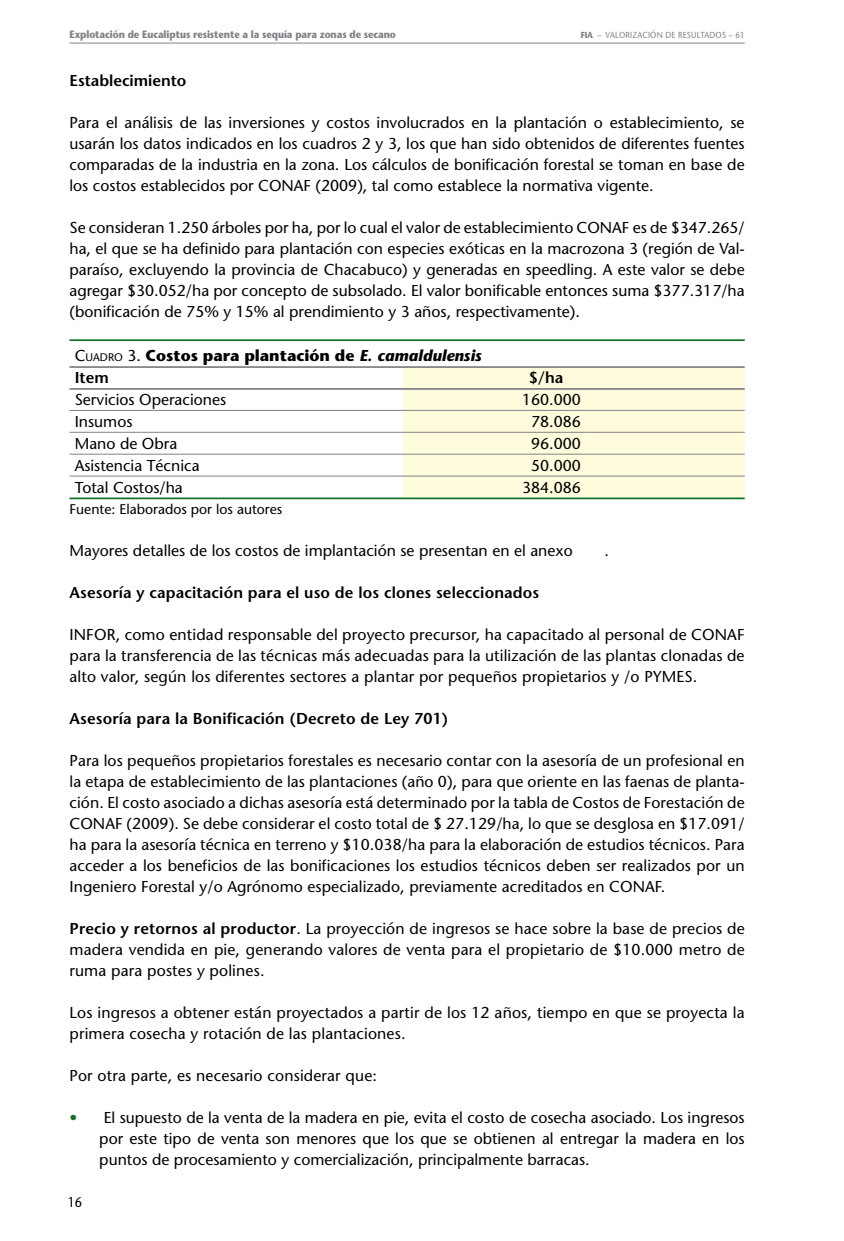
<style>
.page{position:relative;width:844px;height:1241px;background:#fff}
.page>*{position:absolute;margin:0;border:0;box-sizing:border-box;transform-origin:0 0}
.t1{font:15.75px/21px "Stone Sans";letter-spacing:.005em;color:#000;text-align:justify}
.t2{font:600 15.75px "Stone Sans";letter-spacing:.01em;color:#000}
.t3{font:700 15.75px/21.9px "Stone Sans";color:#000}
.t4{font:14px "Stone Sans";color:#000}
.t5{font:14px "Stone Sans";color:#000;scale:.9 1}
.t6{font:700 10.5px "Stone Sans";letter-spacing:-.01em;color:#808285;scale:.9 1}
.t7{font:8.75px "Stone Sans";letter-spacing:.025em;color:#808285;scale:.9 1}
.s1{font-weight:700}
.s2{font-weight:400}
.s3{font-weight:400;font-size:11.03px}
.s4{font-style:italic}
.s5{font-weight:600}
.s6{color:#13722c}
</style>
<div class="page">
<hr style="left:69px;top:43px;width:675px;height:1px;background:#808285">
<div style="left:403px;top:367px;width:341px;height:131px;background:#fffcdd"></div>
<hr style="left:69px;top:339px;width:675px;height:2px;background:#13722c">
<hr style="left:69px;top:366px;width:675px;height:2px;background:#808285">
<hr style="left:69px;top:388px;width:675px;height:2px;background:#808285">
<hr style="left:69px;top:410px;width:675px;height:1px;background:#808285">
<hr style="left:69px;top:432px;width:675px;height:1px;background:#808285">
<hr style="left:69px;top:453px;width:675px;height:1px;background:#808285">
<hr style="left:69px;top:475px;width:675px;height:1px;background:#808285">
<hr style="left:69px;top:497px;width:675px;height:2px;background:#13722c">
<p class="t6" style="left:69px;top:28px;width:364px">Explotación de Eucaliptus resistente a la sequía para zonas de secano</p>
<p class="t7" style="left:580px;top:29px;width:39px"><span class="s1">FIA</span> – Valori</p>
<p class="t7" style="left:632px;top:29px;width:63px">zación de Resultados</p>
<p class="t7" style="left:728px;top:29px;width:19px">– 61</p>
<p class="t2" style="left:69px;top:71px;width:118px">Establecimiento</p>
<p class="t1" style="left:69px;top:112px;width:676px">Para el análisis de las inversiones y costos involucrados en la plantación o establecimiento, se usarán los datos indicados en los cuadros 2 y 3, los que han sido obtenidos de diferentes fuentes comparadas de la industria en la zona. Los cálculos de bonificación forestal se toman en base de los costos establecidos por CONAF (2009), tal como establece la normativa vigente.</p>
<p class="t1" style="left:69px;top:217px;width:676px">Se consideran 1.250 árboles por ha, por lo cual el valor de establecimiento CONAF es de $347.265/ ha, el que se ha definido para plantación con especies exóticas en la macrozona 3 (región de Val&shy;paraíso, excluyendo la provincia de Chacabuco) y generadas en speedling. A este valor se debe agregar $30.052/ha por concepto de subsolado. El valor bonificable entonces suma $377.317/ha (bonificación de 75% y 15% al prendimiento y 3 años, respectivamente).</p>
<p class="t3" style="left:75px;top:345px;width:408px"><span class="s2">C</span><span class="s3">UADRO</span> <span class="s2">3.</span> Costos para plantación de <span class="s4">E. camaldulensis<br></span><span class="s5">Item</span></p>
<p class="t2" style="left:528px;top:368px;width:36px">$/ha</p>
<p class="t1" style="left:75px;top:389px;width:153px">Servicios Operaciones</p>
<p class="t1" style="left:522px;top:389px;width:60px">160.000</p>
<p class="t1" style="left:75px;top:411px;width:59px">Insumos</p>
<p class="t1" style="left:531px;top:411px;width:51px">78.086</p>
<p class="t1" style="left:75px;top:433px;width:104px">Mano de Obra</p>
<p class="t1" style="left:531px;top:433px;width:51px">96.000</p>
<p class="t1" style="left:75px;top:454px;width:126px">Asistencia Técnica</p>
<p class="t1" style="left:531px;top:454px;width:51px">50.000</p>
<p class="t1" style="left:75px;top:476px;width:109px">Total Costos/ha</p>
<p class="t1" style="left:522px;top:476px;width:60px">384.086</p>
<p class="t4" style="left:69px;top:500px;width:214px">Fuente: Elaborados por los autores</p>
<p class="t1" style="left:69px;top:539px;width:504px">Mayores detalles de los costos de implantación se presentan en el anexo</p>
<p class="t1" style="left:604px;top:539px;width:6px">.</p>
<p class="t2" style="left:69px;top:582px;width:471px">Asesoría y capacitación para el uso de los clones seleccionados</p>
<p class="t1" style="left:69px;top:623px;width:676px">INFOR, como entidad responsable del proyecto precursor, ha capacitado al personal de CONAF para la transferencia de las técnicas más adecuadas para la utilización de las plantas clonadas de alto valor, según los diferentes sectores a plantar por pequeños propietarios y /o PYMES.</p>
<p class="t2" style="left:69px;top:708px;width:380px">Asesoría para la Bonificación (Decreto de Ley 701)</p>
<p class="t1" style="left:69px;top:749px;width:676px">Para los pequeños propietarios forestales es necesario contar con la asesoría de un profesional en la etapa de establecimiento de las plantaciones (año 0), para que oriente en las faenas de planta&shy;ción. El costo asociado a dichas asesoría está determinado por la tabla de Costos de Forestación de CONAF (2009). Se debe considerar el costo total de $ 27.129/ha, lo que se desglosa en $17.091/ ha para la asesoría técnica en terreno y $10.038/ha para la elaboración de estudios técnicos. Para acceder a los beneficios de las bonificaciones los estudios técnicos deben ser realizados por un Ingeniero Forestal y/o Agrónomo especializado, previamente acreditados en CONAF.</p>
<p class="t1" style="left:69px;top:917px;width:676px"><span class="s5">Precio y retornos al productor</span>. La proyección de ingresos se hace sobre la base de precios de madera vendida en pie, generando valores de venta para el propietario de $10.000 metro de ruma para postes y polines.</p>
<p class="t1" style="left:69px;top:1001px;width:676px">Los ingresos a obtener están proyectados a partir de los 12 años, tiempo en que se proyecta la primera cosecha y rotación de las plantaciones.</p>
<p class="t1" style="left:69px;top:1064px;width:309px">Por otra parte, es necesario considerar que:</p>
<p class="t1" style="left:99px;top:1106px;width:646px;text-indent:-30px"><span class="s6">•</span> El supuesto de la venta de la madera en pie, evita el costo de cosecha asociado. Los ingresos por este tipo de venta son menores que los que se obtienen al entregar la madera en los puntos de procesamiento y comercialización, principalmente barracas.</p>
<p class="t5" style="left:68px;top:1193px;width:17px">16</p>
</div>
